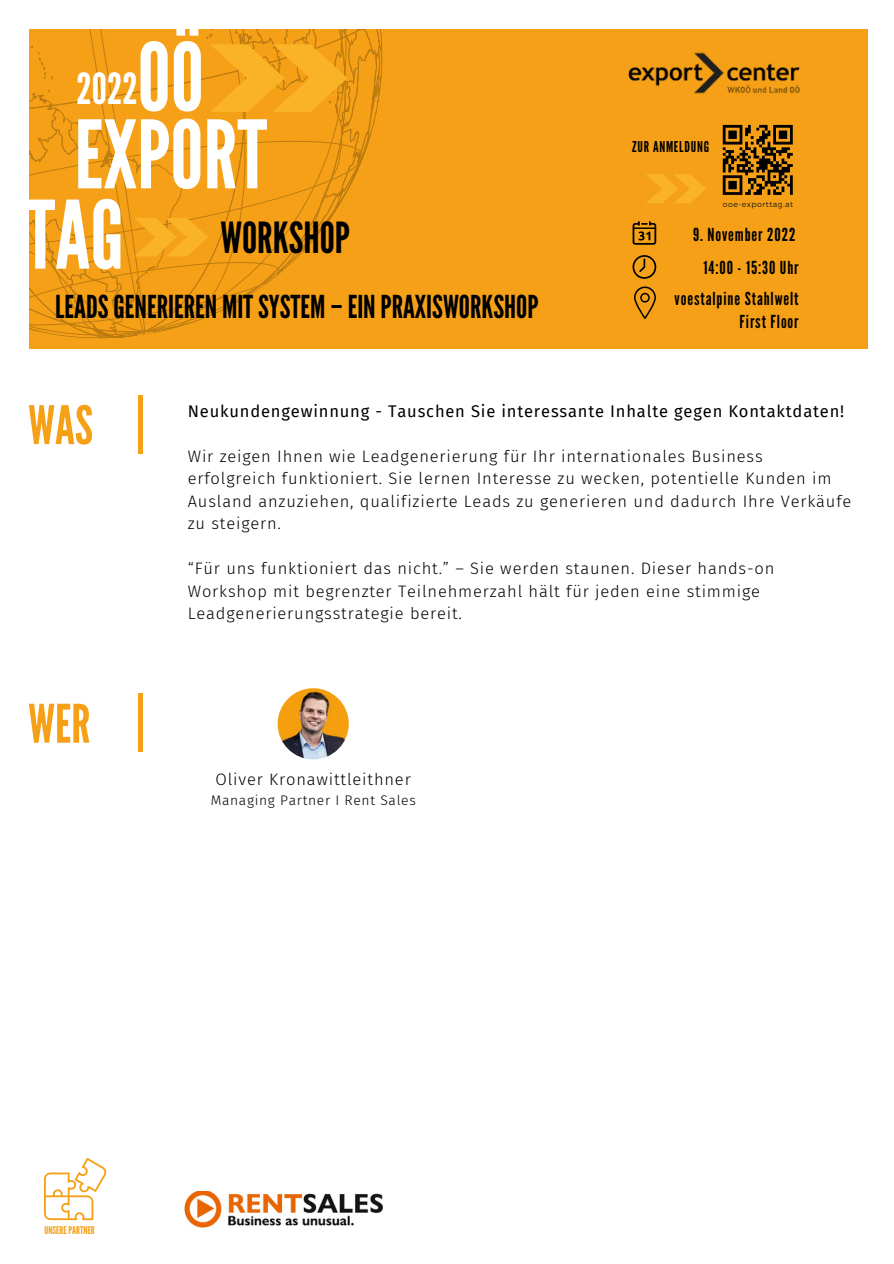
<style>
.page{position:relative;width:894px;height:1264px;background:#fff}
.page>*{position:absolute;margin:0;border:0;box-sizing:border-box;transform-origin:0 0}
.t1{font:93.9px/80.2px "League Gothic";color:#fff}
.t2{font:52.95px "League Gothic";color:#f5a016}
.t3{font:42.75px "League Gothic";color:#000}
.t4{font:42.75px "League Gothic";color:#fff}
.t5{font:31.5px "League Gothic";color:#000}
.t6{font:17.85px/32.7px "League Gothic";letter-spacing:.05em;color:#000;text-align:center}
.t7{font:300 16.5px/22.5px "Fira Sans";letter-spacing:.05em;color:#000}
.t8{font:16.5px "Fira Sans";letter-spacing:.05em;color:#000}
.t9{font:15px "League Gothic";letter-spacing:.05em;color:#000}
.t10{font:300 13.8px "Fira Sans";letter-spacing:.05em;color:#000}
.t11{font:10.65px "League Gothic";color:#f5a016}
.t12{font:300 7.8px "Montserrat";letter-spacing:.06em;color:#1c1c1c}
</style>
<div class="page">
<div style="left:138px;top:395px;width:5px;height:58px;background:#f5a016"></div>
<div style="left:28px;top:29px;width:839px;height:319px;background:#f5a016"></div>
<img style="left:628px;top:52px;width:172px;height:42px">
<svg style="left:634px;top:286px;width:21px;height:33px"></svg>
<svg style="left:632px;top:255px;width:24px;height:24px"></svg>
<svg style="left:632px;top:221px;width:24px;height:24px"></svg>
<svg style="left:28px;top:29px;width:354px;height:309px"></svg>
<svg style="left:646px;top:174px;width:60px;height:29px"></svg>
<svg style="left:44px;top:1158px;width:62px;height:62px"></svg>
<img style="left:184px;top:1191px;width:199px;height:37px">
<img style="left:277px;top:688px;width:72px;height:71px;border-radius:50%">
<div style="left:138px;top:693px;width:5px;height:59px;background:#f5a016"></div>
<svg style="left:722px;top:125px;width:70px;height:70px"></svg>
<h1 class="t1" style="left:137px;top:39px;width:68px">OÖ</h1>
<h3 class="t4" style="left:77px;top:64px;width:62px">2022</h3>
<h1 class="t1" style="left:25px;top:117px;width:243px;text-indent:49px">EXPORT<br>TAG</h1>
<h3 class="t3" style="left:220px;top:213px;width:131px">WORKSHOP</h3>
<h3 class="t5" style="left:55px;top:288px;width:484px">LEADSGENERIEREN MITSYSTEM –EINPRAXISWORKSHOP</h3>
<p class="t9" style="left:632px;top:138px;width:78px">ZUR ANMELDUNG</p>
<p class="t12" style="left:722px;top:199px;width:72px">ooe-exporttag.at</p>
<p class="t6" style="left:692px;top:219px;width:107px">9. November 2022<br>14:00 - 15:30 Uhr</p>
<p class="t6" style="left:674px;top:287px;width:125px;line-height:23.7px;text-align:right">voestalpine Stahlwelt<br>First Floor</p>
<h2 class="t2" style="left:28px;top:394px;width:66px">WAS</h2>
<h2 class="t2" style="left:28px;top:693px;width:64px">WER</h2>
<p class="t8" style="left:188px;top:401px;width:657px">Neukundengewinnung - Tauschen Sie interessante Inhalte gegen Kontaktdaten!</p>
<p class="t7" style="left:188px;top:445px;width:664px">Wir zeigen Ihnen wie Leadgenerierung für Ihr internationales Business erfolgreich funktioniert. Sie lernen Interesse zu wecken, potentielle Kunden im Ausland anzuziehen, qualifizierte Leads zu generieren und dadurch Ihre Verkäufe zu steigern.</p>
<p class="t7" style="left:188px;top:557px;width:588px">“Für uns funktioniert das nicht.” – Sie werden staunen. Dieser hands-on<br>Workshop mit begrenzter Teilnehmerzahl hält für jeden eine stimmige<br>Leadgenerierungsstrategie bereit.</p>
<p class="t7" style="left:215px;top:767px;width:197px">Oliver Kronawittleithner</p>
<p class="t10" style="left:210px;top:791px;width:207px">Managing Partner I Rent Sales</p>
<p class="t11" style="left:44px;top:1224px;width:52px">UNSEREPARTNER</p>
</div>
